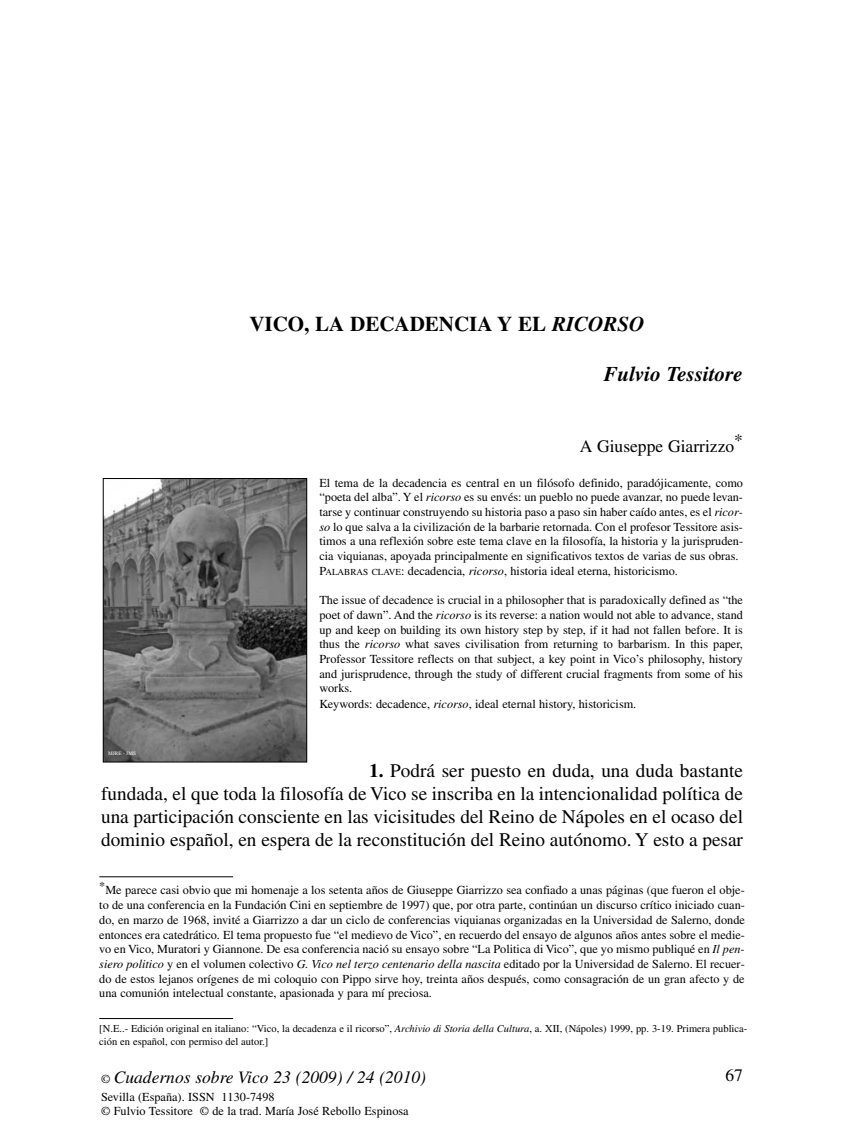
<style>
.page{position:relative;width:844px;height:1141px;background:#fff}
.page>*{position:absolute;margin:0;border:0;box-sizing:border-box;transform-origin:0 0}
.t1{font:700 21px "Times";color:#000}
.t2{font:italic 700 21px "Times";color:#000}
.t3{font:19.25px/23.1px "Times";color:#000;text-align:justify}
.t4{font:italic 17.5px "Times";color:#000}
.t5{font:17.5px "Times";color:#000}
.t6{font:12.25px/14.7px "Times";color:#000}
.t7{font:10.5px/12.6px "Times";color:#000}
.t8{font:5.25px "Times";color:#fff}
.s1{font-style:italic}
.s2{font-size:9.1px}
.s3{font-weight:700}
.s4{font-style:normal;font-size:12.25px}
</style>
<div class="page">
<hr style="left:99px;top:1018px;width:134px;height:1px;background:#000">
<hr style="left:99px;top:876px;width:134px;height:1px;background:#000">
<img style="left:105px;top:480px;width:200px;height:280px">
<div style="left:103px;top:478px;width:204px;height:284px;border:1px solid #000"></div>
<h1 class="t1" style="left:249px;top:316px;width:396px">VICO, LA DECADENCIA Y EL <span class="s1">RICORSO</span></h1>
<h1 class="t2" style="left:603px;top:366px;width:141px">Fulvio Tessitore</h1>
<p class="t8" style="left:108px;top:752px;width:29px">MJRE - JMS</p>
<h3 class="t5" style="left:579px;top:440px;width:165px">A Giuseppe Giarrizzo*</h3>
<p class="t6" style="left:319px;top:476px;width:425px">El tema de la decadencia es central en un filósofo definido, paradójicamente, como “poeta del alba”. Y el <span class="s1">ricorso</span> es su envés: un pueblo no puede avanzar, no puede levan&shy;tarse y continuar construyendo su historia paso a paso sin haber caído antes, es el <span class="s1">ricor&shy;so</span> lo que salva a la civilización de la barbarie retornada. Con el profesor Tessitore asis&shy;timos a una reflexión sobre este tema clave en la filosofía, la historia y la jurispruden&shy;cia viquianas, apoyada principalmente en significativos textos de varias de sus obras.<br>P<span class="s2">ALABRAS CLAVE</span>: decadencia, <span class="s1">ricorso</span>, historia ideal eterna, historicismo.</p>
<p class="t6" style="left:319px;top:594px;width:425px;text-align:justify">The issue of decadence is crucial in a philosopher that is paradoxically defined as “the poet of dawn”. And the <span class="s1">ricorso</span> is its reverse: a nation would not able to advance, stand up and keep on building its own history step by step, if it had not fallen before. It is thus the <span class="s1">ricorso</span> what saves civilisation from returning to barbarism. In this paper, Professor Tessitore reflects on that subject, a key point in Vico’s philosophy, history and jurisprudence, through the study of different crucial fragments from some of his works.</p>
<p class="t6" style="left:319px;top:698px;width:318px">Keywords: decadence, <span class="s1">ricorso</span>, ideal eternal history, historicism.</p>
<p class="t3" style="left:101px;top:761px;width:643px;text-indent:268px"><span class="s3">1.</span> Podrá ser puesto en duda, una duda bastante fundada, el que toda la filosofía de Vico se inscriba en la intencionalidad política de una participación consciente en las vicisitudes del Reino de Nápoles en el ocaso del dominio español, en espera de la reconstitución del Reino autónomo. Y esto a pesar</p>
<p class="t6" style="left:99px;top:884px;width:647px;text-align:justify">*Me parece casi obvio que mi homenaje a los setenta años de Giuseppe Giarrizzo sea confiado a unas páginas (que fueron el obje&shy;to de una conferencia en la Fundación Cini en septiembre de 1997) que, por otra parte, continúan un discurso crítico iniciado cuan&shy;do, en marzo de 1968, invité a Giarrizzo a dar un ciclo de conferencias viquianas organizadas en la Universidad de Salerno, donde entonces era catedrático. El tema propuesto fue “el medievo de Vico”, en recuerdo del ensayo de algunos años antes sobre el medie&shy;vo en Vico, Muratori y Giannone. De esa conferencia nació su ensayo sobre “La Politica di Vico”, que yo mismo publiqué en <span class="s1">Il pen&shy;siero politico</span> y en el volumen colectivo <span class="s1">G. Vico nel terzo centenario della nascita</span> editado por la Universidad de Salerno. El recuer&shy;do de estos lejanos orígenes de mi coloquio con Pippo sirve hoy, treinta años después, como consagración de un gran afecto y de una comunión intelectual constante, apasionada y para mí preciosa.</p>
<p class="t7" style="left:99px;top:1024px;width:649px">[N.E..- Edición original en italiano: “Vico, la decadenza e il ricorso”, <span class="s1">Archivio di Storia della Cultura</span>, a. XII, (Nápoles) 1999, pp. 3-19. Primera publica&shy;ción en español, con permiso del autor.]</p>
<h3 class="t4" style="left:101px;top:1072px;width:326px"><span class="s4">©</span> Cuadernos sobre Vico 23 (2009) / 24 (2010)</h3>
<h3 class="t5" style="left:725px;top:1069px;width:19px">67</h3>
<p class="t6" style="left:101px;top:1091px;width:309px">Sevilla (España). ISSN 1130-7498<br>© Fulvio Tessitore © de la trad. María José Rebollo Espinosa</p>
</div>
